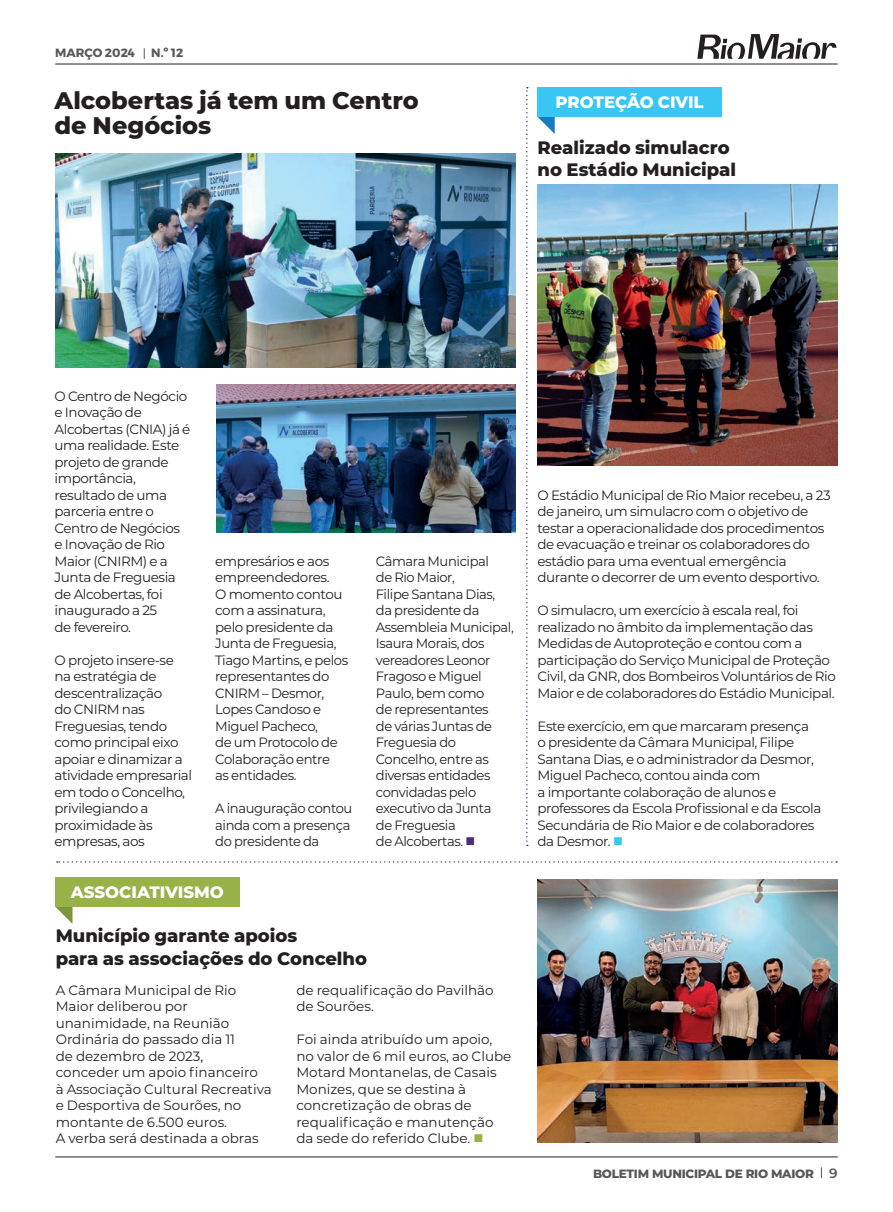
<style>
.page{position:relative;width:893px;height:1212px;background:#fff}
.page>*{position:absolute;margin:0;border:0;box-sizing:border-box;transform-origin:0 0}
.TÍTULO_C{font:800 24px "Montserrat";color:#231f20}
.TÍTULO_B{font:800 18px/22.5px "Montserrat";color:#231f20}
.CABEÇA_DE_SECÇÃO{font:800 16.5px "Montserrat";color:#fff}
.TXT{font:13.5px/16.5px "Montserrat";letter-spacing:-.03em;color:#231f20}
.TXT-2{font:13.5px/16.5px "Montserrat";color:#231f20}
.t1{font:800 12px "Montserrat";letter-spacing:-.025em;color:#57585a}
.t2{font:700 12px "Montserrat";color:#57585a}
.s1{color:#483175}
.s2{color:#98b248}
.s3{color:#39c6f2}
.s4{font-weight:600;font-size:13.5px}
</style>
<div class="page">
<hr style="left:55px;top:1157px;width:783px;height:1px;background:#231f20">
<hr style="left:55px;top:64px;width:783px;height:1px;background:#231f20">
<svg style="left:697px;top:34px;width:139px;height:25px"></svg>
<svg style="left:55px;top:907px;width:17px;height:17px"></svg>
<div style="left:55px;top:877px;width:184px;height:30px;background:#98b248"></div>
<svg style="left:538px;top:117px;width:17px;height:17px"></svg>
<div style="left:537px;top:87px;width:185px;height:30px;background:#39c6f2"></div>
<svg style="left:526px;top:87px;width:2px;height:759px"></svg>
<svg style="left:57px;top:861px;width:780px;height:1px"></svg>
<img style="left:56px;top:153px;width:460px;height:215px">
<img style="left:216px;top:384px;width:300px;height:149px">
<img style="left:537px;top:879px;width:301px;height:263px">
<img style="left:537px;top:185px;width:301px;height:280px">
<p class="t2" style="left:55px;top:44px;width:81px">MARÇO 2024</p>
<p class="t2" style="left:151px;top:44px;width:34px">N.º 12</p>
<p class="TÍTULO_C" style="left:55px;top:83px;width:366px">Alcobertas já tem um Centro</p>
<p class="CABEÇA_DE_SECÇÃO" style="left:555px;top:90px;width:150px">PROTEÇÃO CIVIL</p>
<p class="TÍTULO_C" style="left:55px;top:108px;width:158px">de Negócios</p>
<p class="TÍTULO_B" style="left:537px;top:135px;width:200px">Realizado simulacro no Estádio Municipal</p>
<p class="TXT" style="left:55px;top:387px;width:137px">O Centro de Negócio e Inovação de<br>Alcobertas (CNIA) já é uma realidade. Este projeto de grande importância, resultado de uma parceria entre o<br>Centro de Negócios e Inovação de Rio<br>Maior (CNIRM) e a<br>Junta de Freguesia de Alcobertas, foi inaugurado a 25<br>de fevereiro.</p>
<p class="TXT" style="left:55px;top:651px;width:139px">O projeto insere-se na estratégia de descentralização<br>do CNIRM nas<br>Freguesias, tendo como principal eixo apoiar e dinamizar a atividade empresarial em todo o Concelho, privilegiando a proximidade às empresas, aos</p>
<p class="TXT" style="left:215px;top:552px;width:135px">empresários e aos empreendedores.<br>O momento contou com a assinatura, pelo presidente da<br>Junta de Freguesia,<br>Tiago Martins, e pelos representantes do<br>CNIRM – Desmor,<br>Lopes Candoso e<br>Miguel Pacheco,<br>de um Protocolo de<br>Colaboração entre<br>as entidades.</p>
<p class="TXT" style="left:215px;top:799px;width:139px">A inauguração contou ainda com a presença do presidente da</p>
<p class="CABEÇA_DE_SECÇÃO" style="left:71px;top:880px;width:154px">ASSOCIATIVISMO</p>
<p class="TXT" style="left:376px;top:552px;width:140px">Câmara Municipal<br>de Rio Maior,<br>Filipe Santana Dias, da presidente da<br>Assembleia Municipal,<br>Isaura Morais, dos vereadores Leonor<br>Fragoso e Miguel<br>Paulo, bem como<br>de representantes<br>de várias Juntas de<br>Freguesia do<br>Concelho, entre as diversas entidades convidadas pelo executivo da Junta<br>de Freguesia<br>de Alcobertas. <span class="s1">■</span></p>
<p class="TÍTULO_B" style="left:56px;top:923px;width:313px">Município garante apoios<br>para as associações do Concelho</p>
<p class="TXT-2" style="left:56px;top:981px;width:218px">A Câmara Municipal de Rio<br>Maior deliberou por unanimidade, na Reunião<br>Ordinária do passado dia 11<br>de dezembro de 2023,<br>conceder um apoio financeiro<br>à Associação Cultural Recreativa e Desportiva de Sourões, no montante de 6.500 euros.<br>A verba será destinada a obras</p>
<p class="TXT-2" style="left:296px;top:981px;width:199px">de requalificação do Pavilhão de Sourões.</p>
<p class="TXT-2" style="left:296px;top:1030px;width:216px">Foi ainda atribuído um apoio, no valor de 6 mil euros, ao Clube<br>Motard Montanelas, de Casais<br>Monizes, que se destina à concretização de obras de requalificação e manutenção da sede do referido Clube. <span class="s2">■</span></p>
<p class="TXT" style="left:537px;top:486px;width:295px">O Estádio Municipal de Rio Maior recebeu, a 23 de janeiro, um simulacro com o objetivo de testar a operacionalidade dos procedimentos de evacuação e treinar os colaboradores do estádio para uma eventual emergência durante o decorrer de um evento desportivo.</p>
<p class="TXT" style="left:537px;top:601px;width:300px">O simulacro, um exercício à escala real, foi realizado no âmbito da implementação das Medidas de Autoproteção e contou com a participação do Serviço Municipal de Proteção Civil, da GNR, dos Bombeiros Voluntários de Rio Maior e de colaboradores do Estádio Municipal.</p>
<p class="TXT" style="left:537px;top:717px;width:285px">Este exercício, em que marcaram presença<br>o presidente da Câmara Municipal, Filipe Santana Dias, e o administrador da Desmor, Miguel Pacheco, contou ainda com<br>a importante colaboração de alunos e professores da Escola Profissional e da Escola Secundária de Rio Maior e de colaboradores da Desmor. <span class="s3">■</span></p>
<p class="t1" style="left:593px;top:1165px;width:246px">BOLETIM MUNICIPAL DE RIO MAIOR <span class="s4">9</span></p>
</div>
